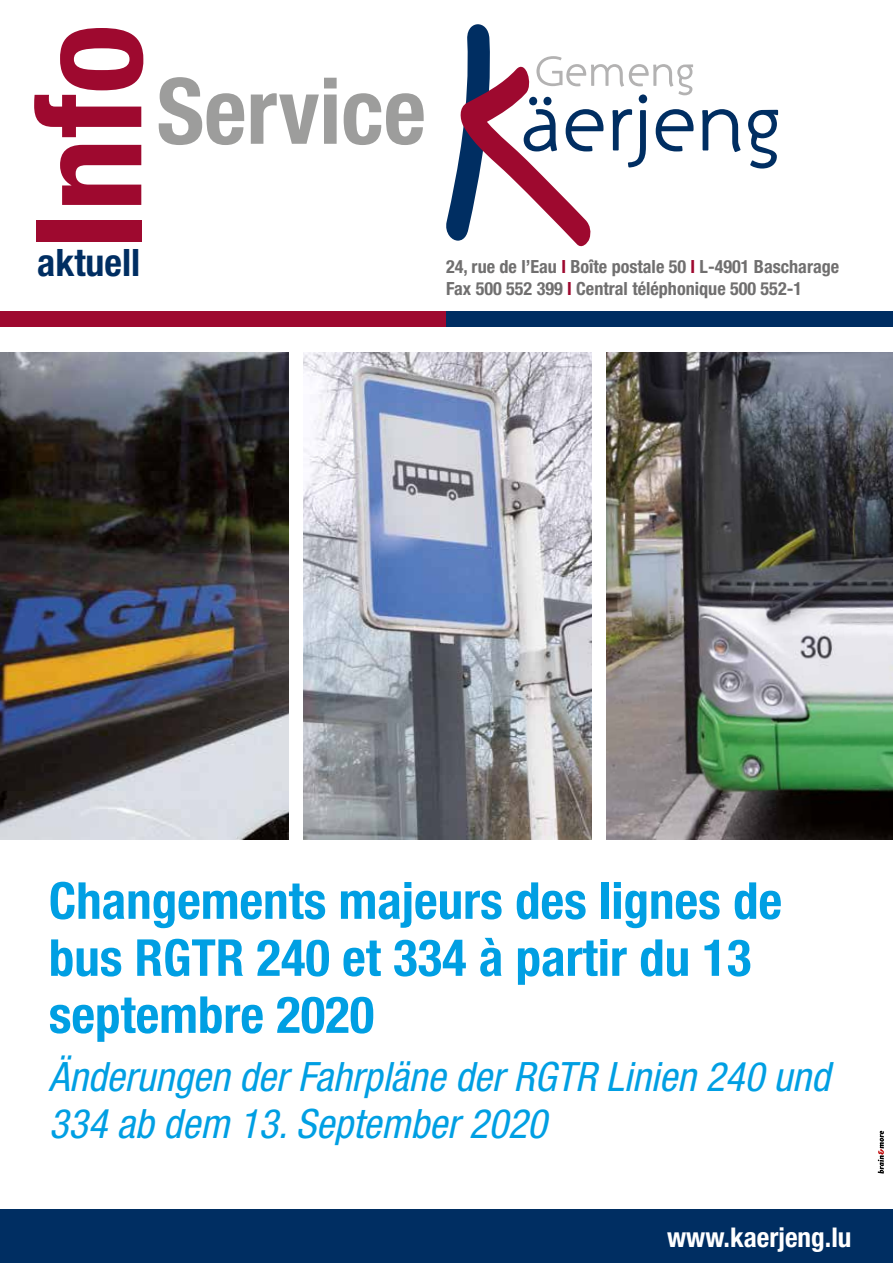
<style>
.page{position:relative;width:893px;height:1263px;background:#fff}
.page>*{position:absolute;margin:0;border:0;box-sizing:border-box;transform-origin:0 0}
.t1{font:700 condensed 147.15px "Helvetica Neue";color:#9e092f}
.t2{font:700 condensed 91.5px "Helvetica Neue";color:#9d9d9c}
.t3{font:700 condensed 51px/57px "Helvetica Neue LT Std";color:#009fe3}
.t4{font:italic condensed 40.5px/46.5px "Helvetica Neue LT Std";color:#009fe3}
.t5{font:700 condensed 37.8px "Helvetica Neue";color:#002e62}
.t6{font:700 condensed 27.3px "Helvetica Neue";color:#fff}
.t7{font:700 condensed 18.15px/21.8px "Helvetica Neue";color:#706f6f}
.s1{color:#9e092f}
</style>
<div class="page">
<svg style="left:702px;top:109px;width:39px;height:43px"></svg>
<svg style="left:748px;top:110px;width:30px;height:59px"></svg>
<svg style="left:446px;top:24px;width:247px;height:223px"></svg>
<div style="left:0;top:312px;width:449px;height:15px;background:#9e092f"></div>
<div style="left:446px;top:312px;width:447px;height:15px;background:#002e62"></div>
<div style="left:0;top:1210px;width:893px;height:53px;background:#002e62"></div>
<svg style="left:878px;top:1130px;width:6px;height:44px"></svg>
<img style="left:0;top:353px;width:289px;height:487px">
<img style="left:606px;top:353px;width:287px;height:487px">
<img style="left:303px;top:353px;width:288px;height:487px">
<h1 class="t1" style="left:0;top:250px;width:227px;rotate:-90deg">Info</h1>
<h3 class="t5" style="left:37px;top:239px;width:104px">aktuell</h3>
<h2 class="t2" style="left:157px;top:56px;width:271px">Service</h2>
<p class="t7" style="left:446px;top:256px;width:395px">24, rue de l’Eau <span class="s1">I</span> Boîte postale 50 <span class="s1">I</span> L-4901 Bascharage<br>Fax 500 552 399 <span class="s1">I</span> Central téléphonique 500 552-1</p>
<h3 class="t3" style="left:49px;top:871px;width:735px">Changements majeurs des lignes de bus RGTR 240 et 334 à partir du 13 septembre 2020</h3>
<h3 class="t4" style="left:49px;top:1055px;width:782px">Änderungen der Fahrpläne der RGTR Linien 240 und<br>334 ab dem 13. September 2020</h3>
<h3 class="t6" style="left:667px;top:1220px;width:186px">www.kaerjeng.lu</h3>
</div>
